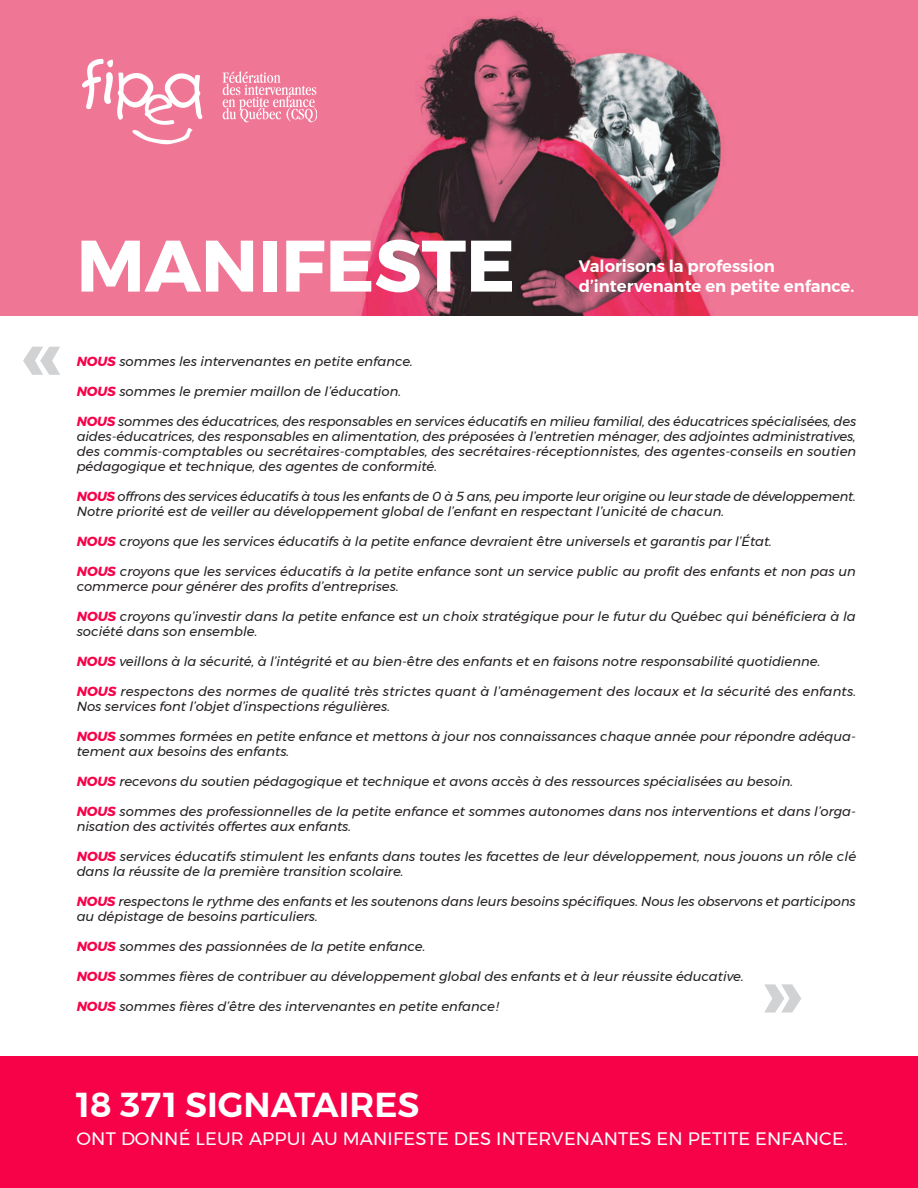
<style>
.page{position:relative;width:918px;height:1188px;background:#fff}
.page>*{position:absolute;margin:0;border:0;box-sizing:border-box;transform-origin:0 0}
.t1{font:700 75.9px "Montserrat";color:#d1d2d4}
.t2{font:700 72.75px "Montserrat";color:#fff}
.t3{font:600 34.5px "Montserrat";color:#fff}
.t4{font:18px "Montserrat";letter-spacing:.01em;color:#fff}
.t5{font:600 16.5px/19.8px "Montserrat";color:#fff}
.t6{font:italic 13.2px/15px "Montserrat";color:#231f20}
.s1{font-weight:700;color:#f70248}
</style>
<div class="page">
<img style="left:0;top:0;width:918px;height:316px">
<img style="left:77px;top:35px;width:240px;height:135px">
<div style="left:0;top:1056px;width:918px;height:132px;background:#f70248"></div>
<h2 class="t2" style="left:77px;top:207px;width:440px">MANIFESTE</h2>
<p class="t5" style="left:579px;top:256px;width:277px">Valorisons la profession d’intervenante en petite enfance.</p>
<h1 class="t1" style="left:23px;top:297px;width:40px">«</h1>
<p class="t6" style="left:77px;top:354px;width:338px"><span class="s1">NOUS</span> sommes les intervenantes en petite enfance.</p>
<p class="t6" style="left:77px;top:384px;width:326px"><span class="s1">NOUS</span> sommes le premier maillon de l’éducation.</p>
<p class="t6" style="left:77px;top:414px;width:781px;text-align:justify"><span class="s1">NOUS</span> sommes des éducatrices, des responsables en services éducatifs en milieu familial, des éducatrices spécialisées, des aides-éducatrices, des responsables en alimentation, des préposées à l’entretien ménager, des adjointes administratives, des commis-comptables ou secrétaires-comptables, des secrétaires-réceptionnistes, des agentes-conseils en soutien pédagogique et technique, des agentes de conformité.</p>
<p class="t6" style="left:77px;top:489px;width:781px"><span class="s1">NOUS</span> offrons des services éducatifs à tous les enfants de 0 à 5 ans, peu importe leur origine ou leur stade de développement.<br>Notre priorité est de veiller au développement global de l’enfant en respectant l’unicité de chacun.</p>
<p class="t6" style="left:77px;top:534px;width:697px"><span class="s1">NOUS</span> croyons que les services éducatifs à la petite enfance devraient être universels et garantis par l’État.</p>
<p class="t6" style="left:77px;top:564px;width:781px"><span class="s1">NOUS</span> croyons que les services éducatifs à la petite enfance sont un service public au profit des enfants et non pas un commerce pour générer des profits d’entreprises.</p>
<p class="t6" style="left:77px;top:609px;width:781px"><span class="s1">NOUS</span> croyons qu’investir dans la petite enfance est un choix stratégique pour le futur du Québec qui bénéficiera à la société dans son ensemble.</p>
<p class="t6" style="left:77px;top:654px;width:745px"><span class="s1">NOUS</span> veillons à la sécurité, à l’intégrité et au bien-être des enfants et en faisons notre responsabilité quotidienne.</p>
<p class="t6" style="left:77px;top:684px;width:781px"><span class="s1">NOUS</span> respectons des normes de qualité très strictes quant à l’aménagement des locaux et la sécurité des enfants.<br>Nos services font l’objet d’inspections régulières.</p>
<p class="t6" style="left:77px;top:729px;width:781px"><span class="s1">NOUS</span> sommes formées en petite enfance et mettons à jour nos connaissances chaque année pour répondre adéqua&shy;tement aux besoins des enfants.</p>
<p class="t6" style="left:77px;top:774px;width:718px"><span class="s1">NOUS</span> recevons du soutien pédagogique et technique et avons accès à des ressources spécialisées au besoin.</p>
<p class="t6" style="left:77px;top:804px;width:781px"><span class="s1">NOUS</span> sommes des professionnelles de la petite enfance et sommes autonomes dans nos interventions et dans l’orga&shy;nisation des activités offertes aux enfants.</p>
<p class="t6" style="left:77px;top:849px;width:781px"><span class="s1">NOUS</span> services éducatifs stimulent les enfants dans toutes les facettes de leur développement, nous jouons un rôle clé dans la réussite de la première transition scolaire.</p>
<p class="t6" style="left:77px;top:894px;width:781px"><span class="s1">NOUS</span> respectons le rythme des enfants et les soutenons dans leurs besoins spécifiques. Nous les observons et participons au dépistage de besoins particuliers.</p>
<p class="t6" style="left:77px;top:939px;width:350px"><span class="s1">NOUS</span> sommes des passionnées de la petite enfance.</p>
<p class="t6" style="left:77px;top:969px;width:669px"><span class="s1">NOUS</span> sommes fières de contribuer au développement global des enfants et à leur réussite éducative.</p>
<p class="t6" style="left:77px;top:999px;width:424px"><span class="s1">NOUS</span> sommes fières d’être des intervenantes en petite enfance!</p>
<h1 class="t1" style="left:764px;top:935px;width:40px">»</h1>
<h3 class="t3" style="left:77px;top:1077px;width:344px">18 371 SIGNATAIRES</h3>
<h3 class="t4" style="left:77px;top:1125px;width:773px">ONT DONNÉ LEUR APPUI AU MANIFESTE DES INTERVENANTES EN PETITE ENFANCE.</h3>
</div>
